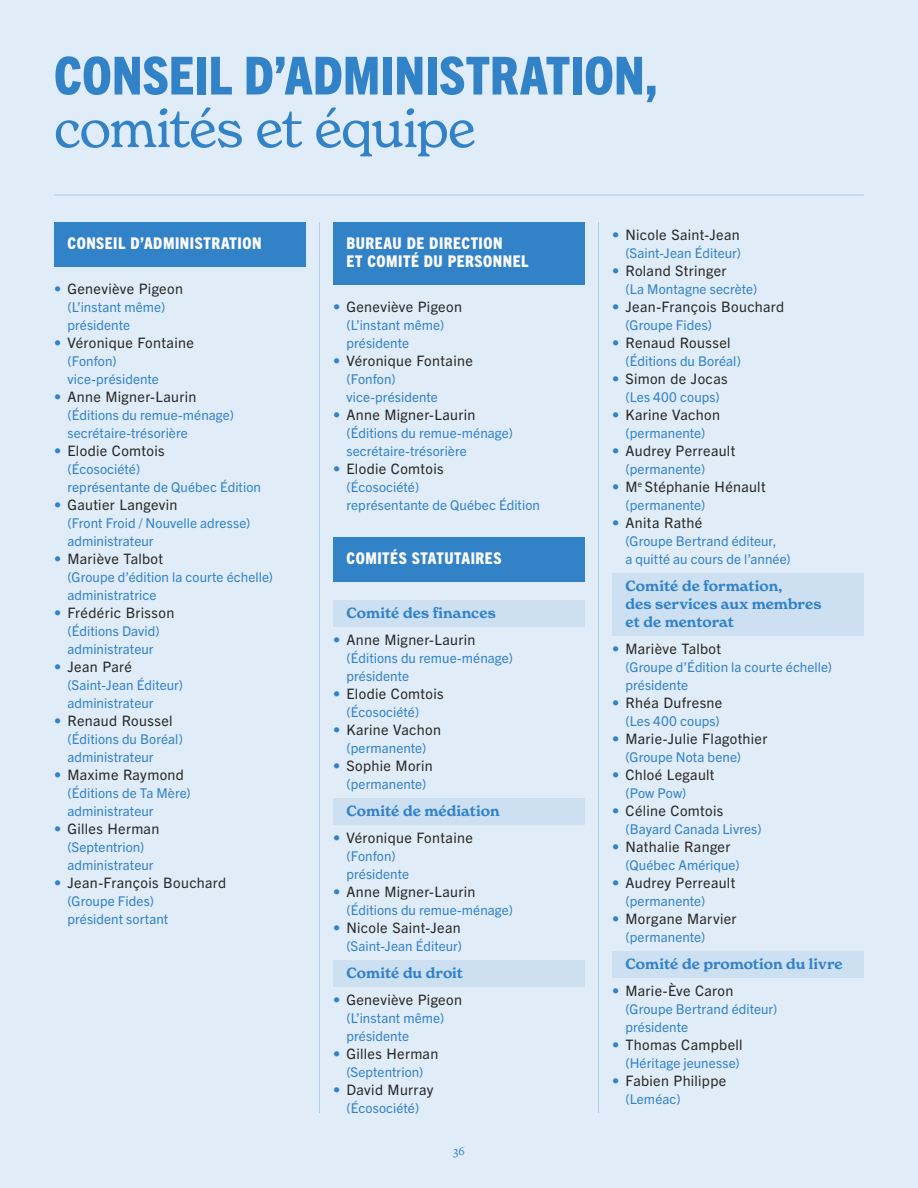
<style>
.page{position:relative;width:918px;height:1188px;background:#e0ecf7}
.page>*{position:absolute;margin:0;border:0;box-sizing:border-box;transform-origin:0 0}
.t1{font:800 condensed 52.5px "Trade Gothic Next LT Pro";color:#3282c8}
.t2{font:52.5px "New Spirit";letter-spacing:-.02em;color:#3282c8}
.t3{font:800 condensed 16.2px/18px "Trade Gothic Next LT Pro";letter-spacing:.035em;color:#fcfaf7}
.t4{font:14.4px "Trade Gothic Next LT Pro";letter-spacing:.02em;color:#282828}
.t5{font:600 14.4px/18px "New Spirit";color:#3282c8}
.t6{font:13.5px/18px "Trade Gothic Next LT Pro";letter-spacing:.005em;color:#3282c8}
.t7{font:12.6px "Freight Text Pro";color:#3282c8}
.s1{color:#3282c8}
</style>
<div class="page">
<div style="left:54px;top:222px;width:252px;height:45px;background:#3282c8"></div>
<div style="left:333px;top:222px;width:252px;height:63px;background:#3282c8"></div>
<div style="left:333px;top:537px;width:252px;height:45px;background:#3282c8"></div>
<div style="left:333px;top:600px;width:252px;height:27px;background:#cce0f1"></div>
<div style="left:333px;top:798px;width:252px;height:27px;background:#cce0f1"></div>
<div style="left:333px;top:960px;width:252px;height:27px;background:#cce0f1"></div>
<div style="left:612px;top:573px;width:252px;height:63px;background:#cce0f1"></div>
<div style="left:612px;top:951px;width:252px;height:27px;background:#cce0f1"></div>
<hr style="left:54px;top:195px;width:810px;height:1px;background:#adcde9">
<hr style="left:319px;top:222px;width:1px;height:891px;background:#adcde9">
<hr style="left:598px;top:222px;width:1px;height:891px;background:#adcde9">
<h1 class="t1" style="left:54px;top:40px;width:606px">CONSEIL D’ADMINISTRATION,</h1>
<h1 class="t2" style="left:54px;top:96px;width:423px">comités et équipe</h1>
<p class="t3" style="left:68px;top:233px;width:196px">CONSEIL D’ADMINISTRATION</p>
<p class="t4" style="left:54px;top:279px;width:130px"><span class="s1">•</span> Geneviève Pigeon</p>
<p class="t6" style="left:68px;top:297px;width:99px">(L’instant même) présidente</p>
<p class="t4" style="left:54px;top:333px;width:141px"><span class="s1">•</span> Véronique Fontaine</p>
<p class="t6" style="left:68px;top:351px;width:93px">(Fonfon) vice‑présidente</p>
<p class="t4" style="left:54px;top:387px;width:144px"><span class="s1">•</span> Anne Migner‑Laurin</p>
<p class="t6" style="left:68px;top:405px;width:168px">(Éditions du remue‑ménage) secrétaire‑trésorière</p>
<p class="t4" style="left:54px;top:441px;width:112px"><span class="s1">•</span> Elodie Comtois</p>
<p class="t6" style="left:68px;top:459px;width:195px">(Écosociété)<br>représentante de Québec Édition</p>
<p class="t4" style="left:54px;top:495px;width:125px"><span class="s1">•</span> Gautier Langevin</p>
<p class="t6" style="left:68px;top:513px;width:184px">(Front Froid / Nouvelle adresse) administrateur</p>
<p class="t4" style="left:54px;top:549px;width:111px"><span class="s1">•</span> Mariève Talbot</p>
<p class="t6" style="left:68px;top:567px;width:207px">(Groupe d’édition la courte échelle) administratrice</p>
<p class="t4" style="left:54px;top:603px;width:122px"><span class="s1">•</span> Frédéric Brisson</p>
<p class="t6" style="left:68px;top:621px;width:94px">(Éditions David) administrateur</p>
<p class="t4" style="left:54px;top:657px;width:80px"><span class="s1">•</span> Jean Paré</p>
<p class="t6" style="left:68px;top:675px;width:117px">(Saint‑Jean Éditeur) administrateur</p>
<p class="t4" style="left:54px;top:711px;width:120px"><span class="s1">•</span> Renaud Roussel</p>
<p class="t6" style="left:68px;top:729px;width:117px">(Éditions du Boréal) administrateur</p>
<p class="t4" style="left:54px;top:765px;width:132px"><span class="s1">•</span> Maxime Raymond</p>
<p class="t6" style="left:68px;top:783px;width:125px">(Éditions de Ta Mère) administrateur</p>
<p class="t4" style="left:54px;top:819px;width:107px"><span class="s1">•</span> Gilles Herman</p>
<p class="t6" style="left:68px;top:837px;width:88px">(Septentrion) administrateur</p>
<p class="t4" style="left:54px;top:873px;width:174px"><span class="s1">•</span> Jean‑François Bouchard</p>
<p class="t6" style="left:68px;top:891px;width:102px">(Groupe Fides) président sortant</p>
<p class="t3" style="left:346px;top:233px;width:183px">BUREAU DE DIRECTION<br>ET COMITÉ DU PERSONNEL</p>
<p class="t4" style="left:333px;top:297px;width:130px"><span class="s1">•</span> Geneviève Pigeon</p>
<p class="t6" style="left:346px;top:315px;width:99px">(L’instant même) présidente</p>
<p class="t4" style="left:333px;top:351px;width:141px"><span class="s1">•</span> Véronique Fontaine</p>
<p class="t6" style="left:346px;top:369px;width:93px">(Fonfon) vice‑présidente</p>
<p class="t4" style="left:333px;top:405px;width:144px"><span class="s1">•</span> Anne Migner‑Laurin</p>
<p class="t6" style="left:346px;top:423px;width:168px">(Éditions du remue‑ménage) secrétaire‑trésorière</p>
<p class="t4" style="left:333px;top:459px;width:112px"><span class="s1">•</span> Elodie Comtois</p>
<p class="t6" style="left:346px;top:477px;width:195px">(Écosociété)<br>représentante de Québec Édition</p>
<p class="t3" style="left:346px;top:548px;width:157px">COMITÉS STATUTAIRES</p>
<p class="t5" style="left:346px;top:604px;width:151px">Comité des finances</p>
<p class="t4" style="left:333px;top:630px;width:144px"><span class="s1">•</span> Anne Migner‑Laurin</p>
<p class="t6" style="left:346px;top:648px;width:168px">(Éditions du remue‑ménage) présidente</p>
<p class="t4" style="left:333px;top:684px;width:112px"><span class="s1">•</span> Elodie Comtois</p>
<p class="t6" style="left:346px;top:702px;width:74px">(Écosociété)</p>
<p class="t4" style="left:333px;top:720px;width:110px"><span class="s1">•</span> Karine Vachon</p>
<p class="t6" style="left:346px;top:738px;width:81px">(permanente)</p>
<p class="t4" style="left:333px;top:756px;width:101px"><span class="s1">•</span> Sophie Morin</p>
<p class="t6" style="left:346px;top:774px;width:81px">(permanente)</p>
<p class="t5" style="left:346px;top:802px;width:155px">Comité de médiation</p>
<p class="t4" style="left:333px;top:828px;width:141px"><span class="s1">•</span> Véronique Fontaine</p>
<p class="t6" style="left:346px;top:846px;width:64px">(Fonfon) présidente</p>
<p class="t4" style="left:333px;top:882px;width:144px"><span class="s1">•</span> Anne Migner‑Laurin</p>
<p class="t6" style="left:346px;top:900px;width:168px">(Éditions du remue‑ménage)</p>
<p class="t4" style="left:333px;top:918px;width:129px"><span class="s1">•</span> Nicole Saint‑Jean</p>
<p class="t6" style="left:346px;top:936px;width:117px">(Saint‑Jean Éditeur)</p>
<p class="t5" style="left:346px;top:964px;width:118px">Comité du droit</p>
<p class="t4" style="left:333px;top:990px;width:130px"><span class="s1">•</span> Geneviève Pigeon</p>
<p class="t6" style="left:346px;top:1008px;width:99px">(L’instant même) présidente</p>
<p class="t4" style="left:333px;top:1044px;width:107px"><span class="s1">•</span> Gilles Herman</p>
<p class="t6" style="left:346px;top:1062px;width:78px">(Septentrion)</p>
<p class="t4" style="left:333px;top:1080px;width:102px"><span class="s1">•</span> David Murray</p>
<p class="t6" style="left:346px;top:1098px;width:74px">(Écosociété)</p>
<p class="t7" style="left:453px;top:1143px;width:13px">36</p>
<p class="t4" style="left:612px;top:225px;width:129px"><span class="s1">•</span> Nicole Saint‑Jean</p>
<p class="t6" style="left:626px;top:243px;width:117px">(Saint‑Jean Éditeur)</p>
<p class="t4" style="left:612px;top:261px;width:116px"><span class="s1">•</span> Roland Stringer</p>
<p class="t6" style="left:626px;top:279px;width:133px">(La Montagne secrète)</p>
<p class="t4" style="left:612px;top:297px;width:174px"><span class="s1">•</span> Jean‑François Bouchard</p>
<p class="t6" style="left:626px;top:315px;width:88px">(Groupe Fides)</p>
<p class="t4" style="left:612px;top:333px;width:120px"><span class="s1">•</span> Renaud Roussel</p>
<p class="t6" style="left:626px;top:351px;width:117px">(Éditions du Boréal)</p>
<p class="t4" style="left:612px;top:369px;width:117px"><span class="s1">•</span> Simon de Jocas</p>
<p class="t6" style="left:626px;top:387px;width:96px">(Les 400 coups)</p>
<p class="t4" style="left:612px;top:405px;width:110px"><span class="s1">•</span> Karine Vachon</p>
<p class="t6" style="left:626px;top:423px;width:81px">(permanente)</p>
<p class="t4" style="left:612px;top:441px;width:125px"><span class="s1">•</span> Audrey Perreault</p>
<p class="t6" style="left:626px;top:459px;width:81px">(permanente)</p>
<p class="t4" style="left:612px;top:477px;width:155px"><span class="s1">•</span> M<sup>e</sup> Stéphanie Hénault</p>
<p class="t6" style="left:626px;top:495px;width:81px">(permanente)</p>
<p class="t4" style="left:612px;top:513px;width:92px"><span class="s1">•</span> Anita Rathé</p>
<p class="t6" style="left:626px;top:531px;width:167px">(Groupe Bertrand éditeur,<br>a quitté au cours de l’année)</p>
<p class="t5" style="left:626px;top:577px;width:197px">Comité de formation,<br>des services aux membres et de mentorat</p>
<p class="t4" style="left:612px;top:639px;width:111px"><span class="s1">•</span> Mariève Talbot</p>
<p class="t6" style="left:626px;top:657px;width:208px">(Groupe d’Édition la courte échelle) présidente</p>
<p class="t4" style="left:612px;top:693px;width:112px"><span class="s1">•</span> Rhéa Dufresne</p>
<p class="t6" style="left:626px;top:711px;width:96px">(Les 400 coups)</p>
<p class="t4" style="left:612px;top:729px;width:157px"><span class="s1">•</span> Marie‑Julie Flagothier</p>
<p class="t6" style="left:626px;top:747px;width:117px">(Groupe Nota bene)</p>
<p class="t4" style="left:612px;top:765px;width:104px"><span class="s1">•</span> Chloé Legault</p>
<p class="t6" style="left:626px;top:783px;width:62px">(Pow Pow)</p>
<p class="t4" style="left:612px;top:801px;width:113px"><span class="s1">•</span> Céline Comtois</p>
<p class="t6" style="left:626px;top:819px;width:138px">(Bayard Canada Livres)</p>
<p class="t4" style="left:612px;top:837px;width:120px"><span class="s1">•</span> Nathalie Ranger</p>
<p class="t6" style="left:626px;top:855px;width:116px">(Québec Amérique)</p>
<p class="t4" style="left:612px;top:873px;width:125px"><span class="s1">•</span> Audrey Perreault</p>
<p class="t6" style="left:626px;top:891px;width:81px">(permanente)</p>
<p class="t4" style="left:612px;top:909px;width:126px"><span class="s1">•</span> Morgane Marvier</p>
<p class="t6" style="left:626px;top:927px;width:81px">(permanente)</p>
<p class="t5" style="left:626px;top:955px;width:219px">Comité de promotion du livre</p>
<p class="t4" style="left:612px;top:981px;width:123px"><span class="s1">•</span> Marie‑Ève Caron</p>
<p class="t6" style="left:626px;top:999px;width:153px">(Groupe Bertrand éditeur) présidente</p>
<p class="t4" style="left:612px;top:1035px;width:132px"><span class="s1">•</span> Thomas Campbell</p>
<p class="t6" style="left:626px;top:1053px;width:116px">(Héritage jeunesse)</p>
<p class="t4" style="left:612px;top:1071px;width:116px"><span class="s1">•</span> Fabien Philippe</p>
<p class="t6" style="left:626px;top:1089px;width:57px">(Leméac)</p>
</div>
